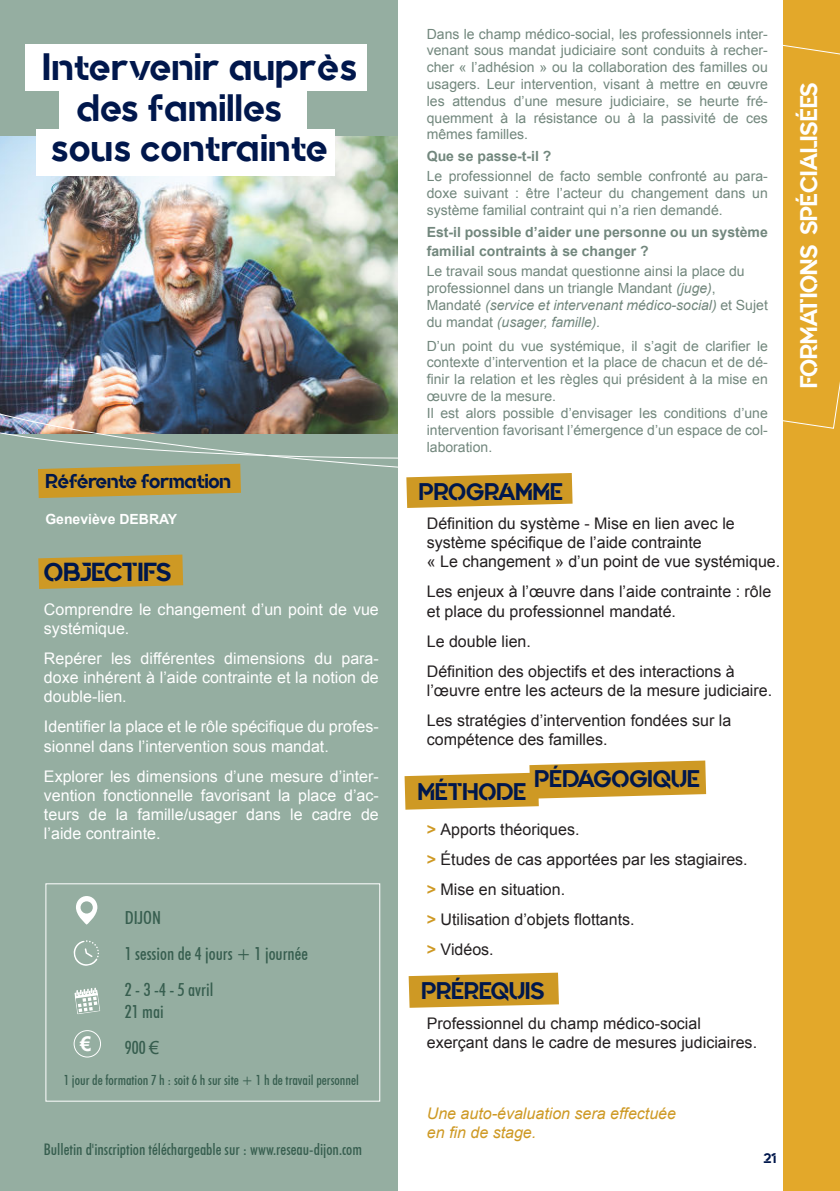
<style>
.page{position:relative;width:840px;height:1191px;background:#fff}
.page>*{position:absolute;margin:0;border:0;box-sizing:border-box;transform-origin:0 0}
.t1{font:38px "Quantify";letter-spacing:.025em;color:#00174c}
.t2{font:26px "Quantify";letter-spacing:-.01em;color:#00174c}
.t3{font:24px "Quantify";color:#00174c}
.t4{font:24px "Quantify";color:#fff}
.t5{font:700 20.4px "Arial";color:#fff}
.t6{font:20px "Quantify";color:#00174c}
.t7{font:500 condensed 18px/36px "Futura BT";color:#375e4f}
.t8{font:16px/30px "Arial";color:#231f20}
.t9{font:16px/19.2px "Arial";color:#fff}
.t10{font:500 condensed 16px "Futura BT";color:#375e4f}
.t11{font:italic 16px/19.2px "Arial";color:#ce9924}
.t12{font:14px/16.8px "Arial";color:#72877d;text-align:justify}
.t13{font:700 14px/19.2px "Arial";color:#72877d}
.t14{font:500 condensed 14px "Futura BT";color:#375e4f}
.t15{font:700 14px "Arial";color:#fff}
.t16{font:14px "Quantify";color:#00174c}
.s1{font-style:italic}
.s2{font-weight:700;color:#ce9924}
.s3{font-family:"Arial";font-weight:400;font-stretch:normal}
</style>
<div class="page">
<div style="left:0;top:0;width:397px;height:1191px;background:#95aea1"></div>
<img style="left:0;top:136px;width:397px;height:267px">
<svg style="left:74px;top:987px;width:26px;height:27px"></svg>
<svg style="left:73px;top:940px;width:26px;height:26px"></svg>
<svg style="left:76px;top:896px;width:22px;height:28px"></svg>
<div style="left:45px;top:883px;width:335px;height:218px;border:1px solid #fff"></div>
<div style="left:74px;top:1030px;width:27px;height:27px;border:1px solid #fff;border-radius:50%"></div>
<div style="left:782px;top:0;width:57px;height:1191px;background:#e3a82a"></div>
<svg style="left:38px;top:554px;width:145px;height:35px;background:#c69b34"></svg>
<div style="left:36px;top:129px;width:298px;height:46px;background:#fff"></div>
<div style="left:26px;top:44px;width:341px;height:47px;background:#fff"></div>
<div style="left:59px;top:88px;width:247px;height:47px;background:#fff"></div>
<svg style="left:0;top:403px;width:572px;height:105px"></svg>
<svg style="left:404px;top:760px;width:301px;height:49px"></svg>
<svg style="left:408px;top:972px;width:150px;height:35px;background:#d3a33a"></svg>
<svg style="left:782px;top:44px;width:57px;height:385px"></svg>
<h1 class="t1" style="left:43px;top:47px;width:315px">Intervenir auprès</h1>
<h1 class="t1" style="left:77px;top:87px;width:206px">des familles</h1>
<h1 class="t1" style="left:51px;top:127px;width:277px">sous contrainte</h1>
<p class="t12" style="left:426px;top:27px;width:342px">Dans le champ médico-social, les professionnels inter&shy;venant sous mandat judiciaire sont conduits à recher&shy;cher « l’adhésion » ou la collaboration des familles ou usagers. Leur intervention, visant à mettre en œuvre les attendus d’une mesure judiciaire, se heurte fré&shy;quemment à la résistance ou à la passivité de ces mêmes familles.</p>
<p class="t13" style="left:426px;top:148px;width:126px">Que se passe-t-il ?</p>
<p class="t12" style="left:426px;top:169px;width:342px">Le professionnel de facto semble confronté au para&shy;doxe suivant : être l’acteur du changement dans un système familial contraint qui n’a rien demandé.</p>
<p class="t13" style="left:426px;top:224px;width:342px">Est-il possible d’aider une personne ou un système familial contraints à se changer ?</p>
<p class="t12" style="left:426px;top:264px;width:342px;text-align:left">Le travail sous mandat questionne ainsi la place du professionnel dans un triangle Mandant <span class="s1">(juge)</span>, Mandaté <span class="s1">(service et intervenant médico-social)</span> et Sujet du mandat <span class="s1">(usager, famille).</span></p>
<p class="t12" style="left:426px;top:337px;width:342px;text-align:left">D’un point du vue systémique, il s’agit de clarifier le contexte d’intervention et la place de chacun et de dé&shy;finir la relation et les règles qui président à la mise en œuvre de la mesure.<br>Il est alors possible d’envisager les conditions d’une intervention favorisant l’émergence d’un espace de col&shy;laboration.</p>
<h3 class="t6" style="left:45px;top:471px;width:187px">Référente formation</h3>
<p class="t15" style="left:45px;top:514px;width:133px">Geneviève DEBRAY</p>
<p class="t8" style="left:426px;top:514px;width:355px;line-height:19.2px">Définition du système - Mise en lien avec le système spécifique de l’aide contrainte<br>« Le changement » d’un point de vue systémique.</p>
<p class="t8" style="left:426px;top:583px;width:346px;line-height:19.2px">Les enjeux à l’œuvre dans l’aide contrainte : rôle et place du professionnel mandaté.</p>
<p class="t8" style="left:426px;top:627px;width:309px">Le double lien.<br>Définition des objectifs et des interactions à</p>
<p class="t8" style="left:426px;top:676px;width:346px">l’œuvre entre les acteurs de la mesure judiciaire.<br>Les stratégies d’intervention fondées sur la</p>
<p class="t8" style="left:426px;top:726px;width:182px">compétence des familles.</p>
<h3 class="t3" style="left:418px;top:478px;width:145px">PROGRAMME</h3>
<h2 class="t2" style="left:44px;top:557px;width:129px">OBJECTIFS</h2>
<p class="t9" style="left:44px;top:601px;width:336px">Comprendre le changement d’un point de vue systémique.</p>
<p class="t9" style="left:44px;top:650px;width:336px;text-align:justify">Repérer les différentes dimensions du para&shy;doxe inhérent à l’aide contrainte et la notion de double-lien.</p>
<p class="t9" style="left:44px;top:717px;width:336px">Identifier la place et le rôle spécifique du profes&shy;sionnel dans l’intervention sous mandat.</p>
<p class="t9" style="left:44px;top:768px;width:336px;text-align:justify">Explorer les dimensions d’une mesure d’inter&shy;vention fonctionnelle favorisant la place d’ac&shy;teurs de la famille/usager dans le cadre de l’aide contrainte.</p>
<h3 class="t3" style="left:534px;top:766px;width:167px">PÉDAGOGIQUE</h3>
<h3 class="t3" style="left:417px;top:778px;width:110px">MÉTHODE</h3>
<p class="t8" style="left:426px;top:816px;width:322px"><span class="s2">&gt;</span> Apports théoriques.<br><span class="s2">&gt;</span> Études de cas apportées par les stagiaires. <span class="s2">&gt;</span> Mise en situation.<br><span class="s2">&gt;</span> Utilisation d’objets flottants.<br><span class="s2">&gt;</span> Vidéos.</p>
<p class="t7" style="left:125px;top:900px;width:184px">DIJON<br>1 session de 4 jours + 1 journée<br>2 - 3 -4 - 5 avril</p>
<p class="t7" style="left:125px;top:994px;width:40px">21 mai<br>900 <span class="s3">€</span></p>
<h3 class="t3" style="left:421px;top:977px;width:125px">PRÉREQUIS</h3>
<p class="t8" style="left:426px;top:1015px;width:331px;line-height:19.2px">Professionnel du champ médico-social exerçant dans le cadre de mesures judiciaires.</p>
<h3 class="t5" style="left:80px;top:1036px;width:13px">€</h3>
<p class="t14" style="left:64px;top:1074px;width:296px">1 jour de formation 7 h : soit 6 h sur site + 1 h de travail personnel</p>
<p class="t10" style="left:44px;top:1142px;width:319px">Bulletin d'inscription téléchargeable sur : www.reseau-dijon.com</p>
<p class="t11" style="left:426px;top:1105px;width:251px">Une auto-évaluation sera effectuée en fin de stage.</p>
<p class="t16" style="left:763px;top:1150px;width:14px">21</p>
<h3 class="t4" style="left:795px;top:388px;width:308px;rotate:-90deg">FORMATIONS SPÉCIALISÉES</h3>
</div>
